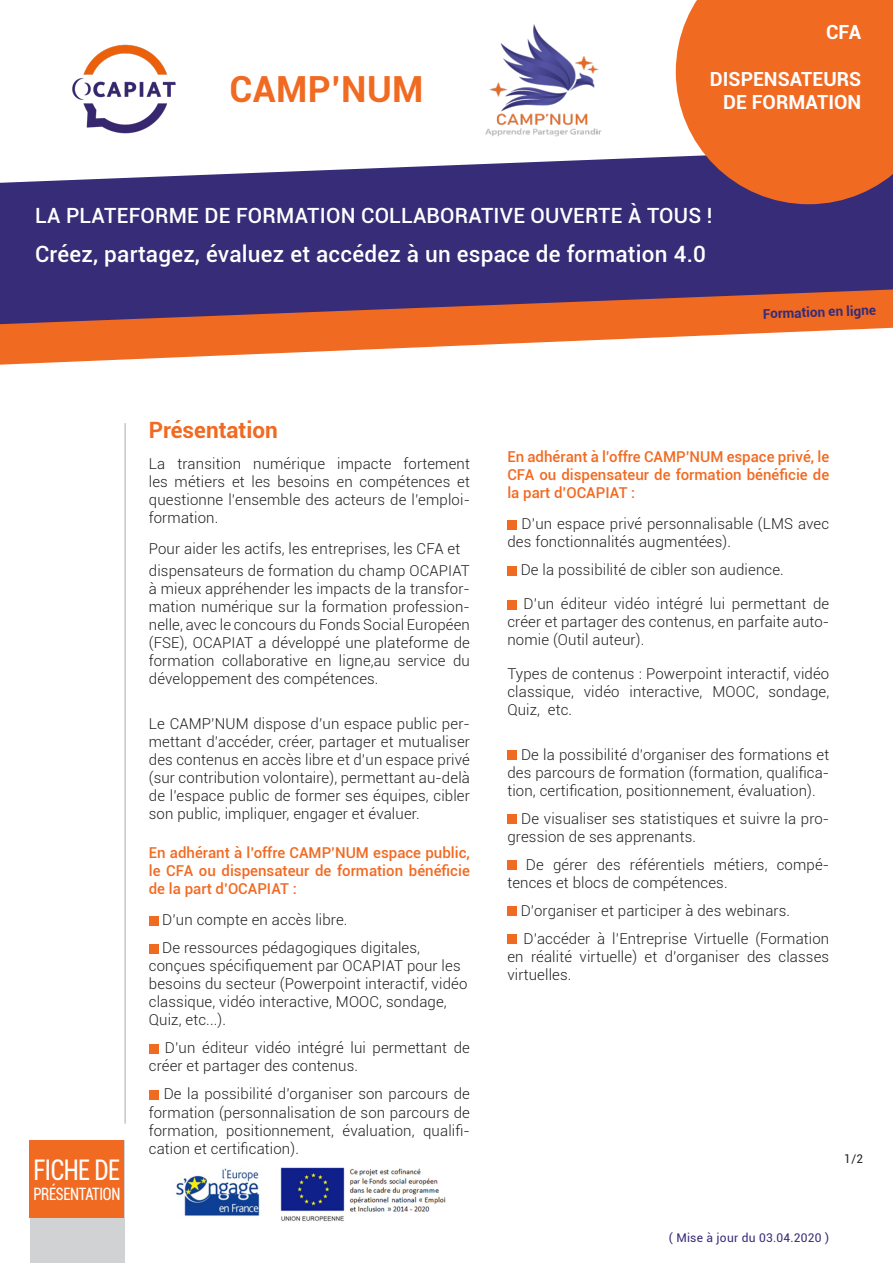
<style>
.page{position:relative;width:893px;height:1263px;background:#fff}
.page>*{position:absolute;margin:0;border:0;box-sizing:border-box;transform-origin:0 0}
.TEXTE_COURANT_PUCE{font:700 36px "Roboto";letter-spacing:.01em;color:#f16a22}
.t1{font:condensed 28.5px "Roboto";letter-spacing:-.02em;color:#fff;scale:.86 1}
.TEXTE_COURANT_PUCE-2{font:500 22.5px "Roboto";letter-spacing:.01em;color:#fff}
.INTERTITRE{font:700 22.5px "Roboto";color:#f16a22}
.TEXTE_COURANT_PUCE-3{font:500 21px "Roboto";letter-spacing:.01em;color:#fff}
.t2{font:700 19.5px "Roboto";color:#fff}
.t3{font:condensed 17.1px "Roboto";letter-spacing:-.02em;color:#fff;scale:.86 1}
.INTERTITRE-2{font:300 15px/18px "Roboto";letter-spacing:.01em;color:#231f20;text-align:justify}
.INTERTITRE-3{font:500 15px/18px "Roboto";color:#f16a22;text-align:justify}
.t4{font:700 13.5px "Roboto";color:#362c77}
.t5{font:12px "Roboto";letter-spacing:.02em;color:#362c77}
.TEXTE_COURANT{font:12px "Roboto";color:#231f20}
</style>
<div class="page">
<div style="left:30px;top:1141px;width:94px;height:122px;background:#d1d2d4"></div>
<div style="left:30px;top:1141px;width:94px;height:77px;background:#f16a22"></div>
<div style="left:149px;top:916px;width:9px;height:10px;background:#f16a22"></div>
<div style="left:149px;top:944px;width:9px;height:10px;background:#f16a22"></div>
<div style="left:149px;top:1044px;width:9px;height:10px;background:#f16a22"></div>
<div style="left:149px;top:1090px;width:9px;height:10px;background:#f16a22"></div>
<hr style="left:125px;top:423px;width:1px;height:701px;background:#a8a9ad">
<div style="left:507px;top:520px;width:10px;height:10px;background:#f16a22"></div>
<div style="left:507px;top:566px;width:10px;height:10px;background:#f16a22"></div>
<div style="left:507px;top:600px;width:10px;height:9px;background:#f16a22"></div>
<div style="left:507px;top:750px;width:10px;height:10px;background:#f16a22"></div>
<div style="left:507px;top:814px;width:10px;height:10px;background:#f16a22"></div>
<div style="left:507px;top:860px;width:10px;height:10px;background:#f16a22"></div>
<div style="left:507px;top:907px;width:10px;height:9px;background:#f16a22"></div>
<div style="left:507px;top:935px;width:10px;height:9px;background:#f16a22"></div>
<svg style="left:0;top:324px;width:893px;height:41px;fill:#f16a22"></svg>
<svg style="left:0;top:156px;width:893px;height:168px;background:#533b73"></svg>
<img style="left:39px;top:44px;width:167px;height:128px">
<svg style="left:676px;top:0;width:217px;height:204px;background:#e1692f"></svg>
<img style="left:460px;top:24px;width:167px;height:146px">
<img style="left:176px;top:1167px;width:270px;height:55px">
<p class="TEXTE_COURANT_PUCE" style="left:230px;top:64px;width:195px">CAMP’NUM</p>
<p class="t2" style="left:826px;top:18px;width:37px">CFA</p>
<p class="t2" style="left:710px;top:65px;width:153px">DISPENSATEURS</p>
<p class="t2" style="left:723px;top:89px;width:140px">DE FORMATION</p>
<p class="TEXTE_COURANT_PUCE-3" style="left:35px;top:201px;width:679px">LA PLATEFORME DE FORMATION COLLABORATIVE OUVERTE À TOUS !</p>
<p class="TEXTE_COURANT_PUCE-2" style="left:35px;top:238px;width:672px">Créez, partagez, évaluez et accédez à un espace de formation 4.0</p>
<p class="t4" style="left:763px;top:304px;width:115px;rotate:-2deg">Formation en ligne</p>
<p class="t1" style="left:34px;top:1150px;width:102px">FICHE DE</p>
<p class="t3" style="left:33px;top:1182px;width:103px">PRÉSENTATION</p>
<p class="INTERTITRE" style="left:149px;top:414px;width:131px">Présentation</p>
<p class="INTERTITRE-2" style="left:149px;top:454px;width:323px">La transition numérique impacte fortement les métiers et les besoins en compétences et questionne l’ensemble des acteurs de l’emploi&shy;formation.</p>
<p class="INTERTITRE-2" style="left:149px;top:539px;width:313px">Pour aider les actifs, les entreprises, les CFA et</p>
<p class="INTERTITRE-2" style="left:149px;top:561px;width:323px">dispensateurs de formation du champ OCAPIAT à mieux appréhender les impacts de la transfor&shy;mation numérique sur la formation profession&shy;nelle, avec le concours du Fonds Social Européen (FSE), OCAPIAT a développé une plateforme de formation collaborative en ligne,au service du développement des compétences.</p>
<p class="INTERTITRE-2" style="left:149px;top:714px;width:323px">Le CAMP’NUM dispose d’un espace public per&shy;mettant d’accéder, créer, partager et mutualiser des contenus en accès libre et d’un espace privé (sur contribution volontaire), permettant au-delà de l’espace public de former ses équipes, cibler son public, impliquer, engager et évaluer.</p>
<p class="INTERTITRE-3" style="left:149px;top:843px;width:322px">En adhérant à l’offre CAMP’NUM espace public, le CFA ou dispensateur de formation bénéficie de la part d’OCAPIAT :</p>
<p class="INTERTITRE-2" style="left:162px;top:911px;width:187px">D’un compte en accès libre.</p>
<p class="INTERTITRE-2" style="left:149px;top:939px;width:320px;text-align:left;text-indent:13px">De ressources pédagogiques digitales, conçues spécifiquement par OCAPIAT pour les besoins du secteur (Powerpoint interactif, vidéo classique, vidéo interactive, MOOC, sondage, Quiz, etc...).</p>
<p class="INTERTITRE-2" style="left:149px;top:1039px;width:323px;text-indent:16px">D’un éditeur vidéo intégré lui permettant de créer et partager des contenus.</p>
<p class="INTERTITRE-2" style="left:149px;top:1085px;width:323px;text-indent:15px">De la possibilité d’organiser son parcours de formation (personnalisation de son parcours de formation, positionnement, évaluation, qualifi&shy;cation et certification).</p>
<p class="INTERTITRE-3" style="left:507px;top:447px;width:323px">En adhérant à l’offre CAMP’NUM espace privé, le CFA ou dispensateur de formation bénéficie de la part d’OCAPIAT :</p>
<p class="INTERTITRE-2" style="left:507px;top:514px;width:323px;text-indent:14px">D’un espace privé personnalisable (LMS avec des fonctionnalités augmentées).</p>
<p class="INTERTITRE-2" style="left:521px;top:560px;width:265px">De la possibilité de cibler son audience.</p>
<p class="INTERTITRE-2" style="left:507px;top:594px;width:323px;text-indent:16px">D’un éditeur vidéo intégré lui permettant de créer et partager des contenus, en parfaite auto&shy;nomie (Outil auteur).</p>
<p class="INTERTITRE-2" style="left:507px;top:664px;width:323px">Types de contenus : Powerpoint interactif, vidéo classique, vidéo interactive, MOOC, sondage, Quiz, etc.</p>
<p class="INTERTITRE-2" style="left:507px;top:745px;width:323px;text-indent:14px">De la possibilité d’organiser des formations et des parcours de formation (formation, qualifica&shy;tion, certification, positionnement, évaluation).</p>
<p class="INTERTITRE-2" style="left:507px;top:809px;width:323px;text-indent:14px">De visualiser ses statistiques et suivre la pro&shy;gression de ses apprenants.</p>
<p class="INTERTITRE-2" style="left:507px;top:855px;width:323px;text-indent:19px">De gérer des référentiels métiers, compé&shy;tences et blocs de compétences.</p>
<p class="INTERTITRE-2" style="left:521px;top:901px;width:271px">D’organiser et participer à des webinars.</p>
<p class="INTERTITRE-2" style="left:507px;top:929px;width:323px;text-indent:16px">D’accéder à l’Entreprise Virtuelle (Formation en réalité virtuelle) et d’organiser des classes virtuelles.</p>
<p class="TEXTE_COURANT" style="left:844px;top:1151px;width:20px">1/2</p>
<p class="t5" style="left:669px;top:1229px;width:162px">( Mise à jour du 03.04.2020 )</p>
</div>
